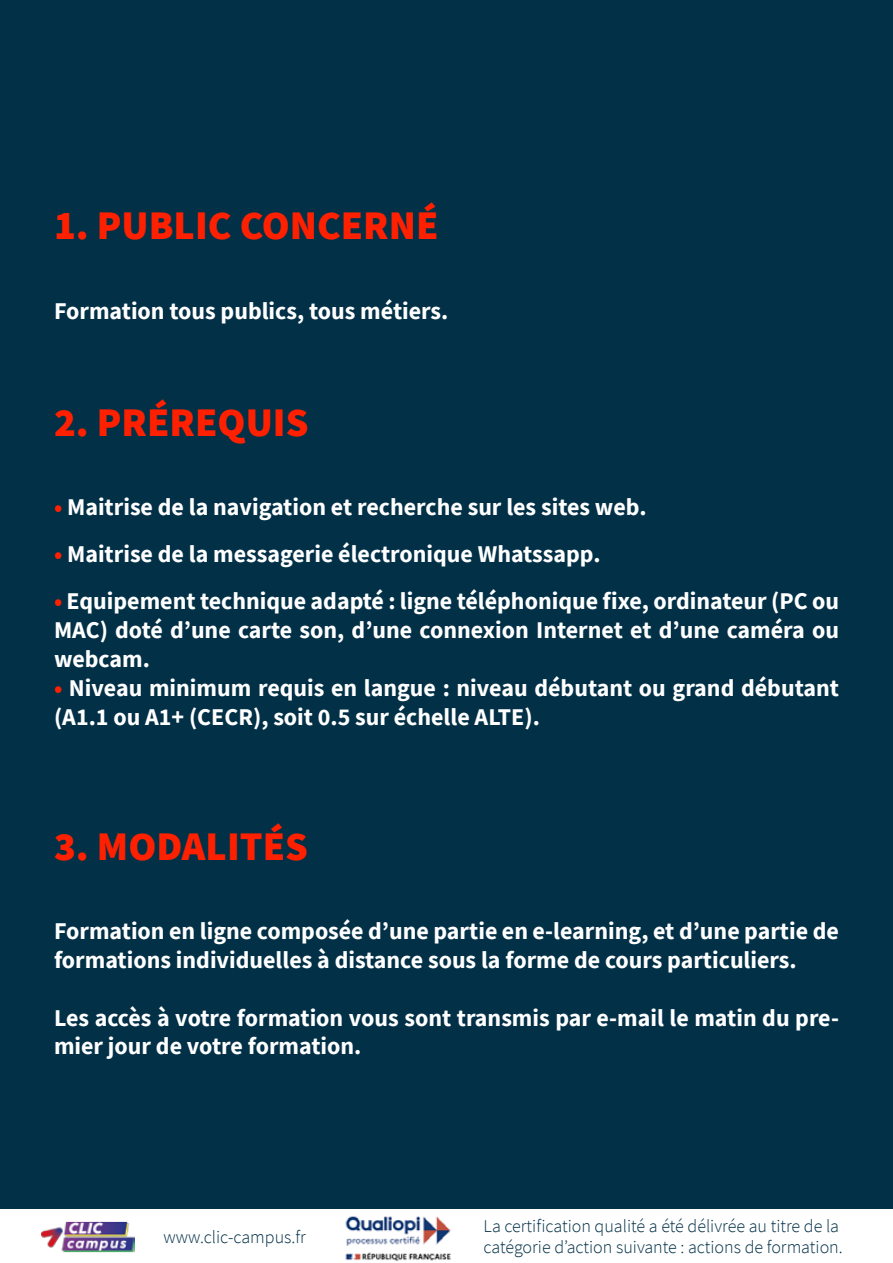
<style>
.page{position:relative;width:893px;height:1263px;background:#023047}
.page>*{position:absolute;margin:0;border:0;box-sizing:border-box;transform-origin:0 0}
.t1{font:900 40.5px "Source Sans Pro";color:#ff2000}
.t2{font:700 24px/28.8px "Source Sans Pro";color:#fff}
.t3{font:300 18px/21.6px "Source Sans Pro";color:#023047}
.s1{color:#ff2000}
</style>
<div class="page">
<div style="left:0;top:1209px;width:893px;height:54px;background:#fff"></div>
<img style="left:42px;top:1221px;width:92px;height:32px">
<img style="left:345px;top:1216px;width:106px;height:45px">
<h1 class="t1" style="left:54px;top:197px;width:386px">1. PUBLIC CONCERNÉ</h1>
<p class="t2" style="left:54px;top:296px;width:396px">Formation tous publics, tous métiers.</p>
<h1 class="t1" style="left:54px;top:395px;width:256px">2. PRÉREQUIS</h1>
<p class="t2" style="left:54px;top:492px;width:594px"><span class="s1">•</span> Maitrise de la navigation et recherche sur les sites web.</p>
<p class="t2" style="left:54px;top:539px;width:548px"><span class="s1">•</span> Maitrise de la messagerie électronique Whatssapp.</p>
<p class="t2" style="left:54px;top:586px;width:786px;text-align:justify"><span class="s1">•</span> Equipement technique adapté : ligne téléphonique fixe, ordinateur (PC ou MAC) doté d’une carte son, d’une connexion Internet et d’une caméra ou webcam.</p>
<p class="t2" style="left:54px;top:673px;width:786px"><span class="s1">•</span> Niveau minimum requis en langue : niveau débutant ou grand débutant (A1.1 ou A1+ (CECR), soit 0.5 sur échelle ALTE).</p>
<h1 class="t1" style="left:54px;top:818px;width:256px">3. MODALITÉS</h1>
<p class="t2" style="left:54px;top:916px;width:786px">Formation en ligne composée d’une partie en e-learning, et d’une partie de formations individuelles à distance sous la forme de cours particuliers.</p>
<p class="t2" style="left:54px;top:1003px;width:786px">Les accès à votre formation vous sont transmis par e-mail le matin du pre&shy;mier jour de votre formation.</p>
<p class="t3" style="left:163px;top:1226px;width:144px">www.clic-campus.fr</p>
<p class="t3" style="left:484px;top:1215px;width:361px">La certification qualité a été délivrée au titre de la catégorie d’action suivante : actions de formation.</p>
</div>
